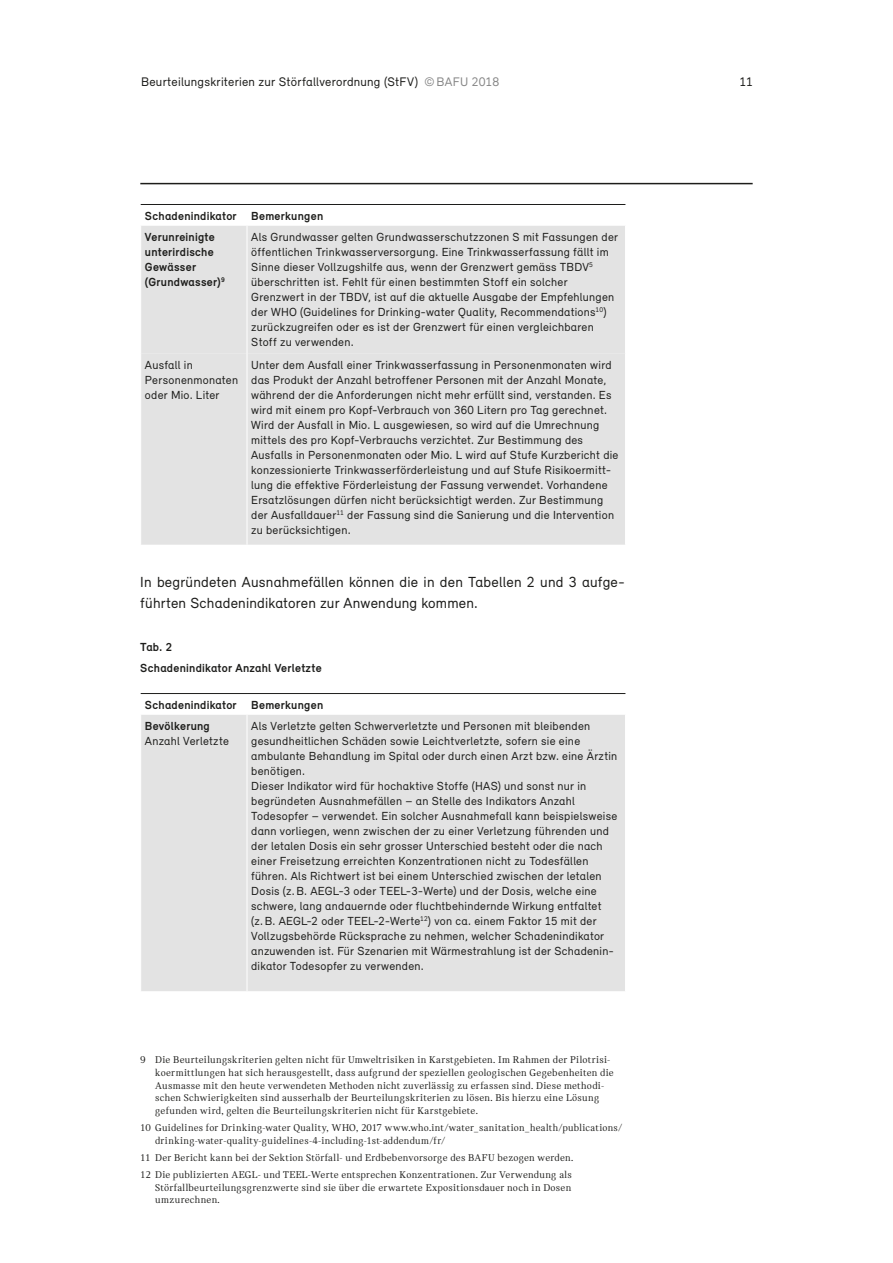
<style>
.page{position:relative;width:893px;height:1263px;background:#fff}
.page>*{position:absolute;margin:0;border:0;box-sizing:border-box;transform-origin:0 0}
.Modul_7_07_Inhalt_P_07_Grundtext{font:15px/21.3px "Relevant";letter-spacing:.015em;color:#1d1d1b}
.t1{font:12.75px "Relevant";letter-spacing:.02em;color:#1d1d1b}
.Modul_Allgemein_11_Tabelle_P_11_Grundtex{font:12px/15px "Relevant";letter-spacing:.02em;color:#1d1d1b}
.Modul_Allgemein_11_Tabelle_P_11_Grundtex-2{font:700 12px/15px "Relevant";letter-spacing:.02em;color:#1d1d1b}
.Modul_Allgemein_08_Legende_P_08_Legende_{font:700 12px "Relevant";letter-spacing:.02em;color:#1d1d1b}
.Modul_Allgemein_11_Tabelle_P_11_Tabellen{font:700 12px "Relevant";letter-spacing:.02em;color:#1d1d1b}
.Modul_Allgemein_09_Fusszeile_P_09_Fussze{font:10.5px/12.8px "Catalog";letter-spacing:.025em;color:#1d1d1b}
.s1{color:#878787}
</style>
<div class="page">
<hr style="left:140px;top:183px;width:613px;height:1px;background:#1d1d1b">
<div style="left:141px;top:226px;width:484px;height:127px;background:#e3e3e3"></div>
<div style="left:141px;top:353px;width:484px;height:192px;background:#e3e3e3"></div>
<hr style="left:247px;top:226px;width:1px;height:127px;background:#fff">
<hr style="left:247px;top:353px;width:1px;height:192px;background:#fff">
<hr style="left:141px;top:204px;width:106px;height:1px;background:#1d1d1b">
<hr style="left:247px;top:204px;width:378px;height:1px;background:#1d1d1b">
<div style="left:141px;top:715px;width:484px;height:276px;background:#e3e3e3"></div>
<hr style="left:247px;top:715px;width:1px;height:276px;background:#fff">
<hr style="left:141px;top:693px;width:106px;height:1px;background:#1d1d1b">
<hr style="left:247px;top:693px;width:378px;height:1px;background:#1d1d1b">
<p class="t1" style="left:141px;top:74px;width:360px">Beurteilungskriterien zur Störfallverordnung (StFV) <span class="s1">©BAFU 2018</span></p>
<p class="t1" style="left:739px;top:74px;width:15px">11</p>
<p class="Modul_Allgemein_11_Tabelle_P_11_Grundtex-2" style="left:145px;top:205px;width:180px;line-height:21.6px">Schadenindikator Bemerkungen<br>Verunreinigte</p>
<p class="Modul_Allgemein_11_Tabelle_P_11_Grundtex-2" style="left:145px;top:245px;width:81px">unterirdische<br>Gewässer (Grundwasser)<sup>9</sup></p>
<p class="Modul_Allgemein_11_Tabelle_P_11_Grundtex" style="left:251px;top:230px;width:368px">Als Grundwasser gelten Grundwasserschutzzonen S mit Fassungen der öffentlichen Trinkwasserversorgung. Eine Trinkwasserfassung fällt im Sinne dieser Vollzugshilfe aus, wenn der Grenzwert gemäss TBDV<sup>5 </sup>überschritten ist. Fehlt für einen bestimmten Stoff ein solcher Grenzwert in der TBDV, ist auf die aktuelle Ausgabe der Empfehlungen der WHO (Guidelines for Drinking-water Quality, Recommendations<sup>10</sup>) zurückzugreifen oder es ist der Grenzwert für einen vergleichbaren Stoff zu verwenden.</p>
<p class="Modul_Allgemein_11_Tabelle_P_11_Grundtex" style="left:145px;top:357px;width:95px">Ausfall in<br>Personenmonaten oder Mio. Liter</p>
<p class="Modul_Allgemein_11_Tabelle_P_11_Grundtex" style="left:251px;top:357px;width:369px">Unter dem Ausfall einer Trinkwasserfassung in Personenmonaten wird das Produkt der Anzahl betroffener Personen mit der Anzahl Monate, während der die Anforderungen nicht mehr erfüllt sind, verstanden. Es wird mit einem pro Kopf-Verbrauch von 360 Litern pro Tag gerechnet.<br>Wird der Ausfall in Mio. L ausgewiesen, so wird auf die Umrechnung mittels des pro Kopf-Verbrauchs verzichtet. Zur Bestimmung des Ausfalls in Personenmonaten oder Mio. L wird auf Stufe Kurzbericht die konzessionierte Trinkwasserförderleistung und auf Stufe Risikoermitt&shy;lung die effektive Förderleistung der Fassung verwendet. Vorhandene Ersatzlösungen dürfen nicht berücksichtigt werden. Zur Bestimmung der Ausfalldauer<sup>11</sup> der Fassung sind die Sanierung und die Intervention zu berücksichtigen.</p>
<p class="Modul_7_07_Inhalt_P_07_Grundtext" style="left:140px;top:571px;width:486px">In begründeten Ausnahmefällen können die in den Tabellen 2 und 3 aufge&shy;führten Schadenindikatoren zur Anwendung kommen.</p>
<p class="Modul_Allgemein_08_Legende_P_08_Legende_" style="left:140px;top:639px;width:34px">Tab. 2</p>
<p class="Modul_Allgemein_08_Legende_P_08_Legende_" style="left:140px;top:660px;width:183px">Schadenindikator Anzahl Verletzte</p>
<p class="Modul_Allgemein_11_Tabelle_P_11_Tabellen" style="left:145px;top:697px;width:93px">Schadenindikator</p>
<p class="Modul_Allgemein_11_Tabelle_P_11_Tabellen" style="left:251px;top:697px;width:73px">Bemerkungen</p>
<p class="Modul_Allgemein_11_Tabelle_P_11_Grundtex-2" style="left:145px;top:719px;width:66px">Bevölkerung</p>
<p class="Modul_Allgemein_11_Tabelle_P_11_Grundtex" style="left:145px;top:734px;width:85px">Anzahl Verletzte</p>
<p class="Modul_Allgemein_11_Tabelle_P_11_Grundtex" style="left:251px;top:719px;width:368px">Als Verletzte gelten Schwerverletzte und Personen mit bleibenden gesundheitlichen Schäden sowie Leichtverletzte, sofern sie eine ambulante Behandlung im Spital oder durch einen Arzt bzw. eine Ärztin</p>
<p class="Modul_Allgemein_11_Tabelle_P_11_Grundtex" style="left:251px;top:764px;width:55px">benötigen.</p>
<p class="Modul_Allgemein_11_Tabelle_P_11_Grundtex" style="left:251px;top:779px;width:367px">Dieser Indikator wird für hochaktive Stoffe (HAS) und sonst nur in begründeten Ausnahmefällen – an Stelle des Indikators Anzahl Todesopfer – verwendet. Ein solcher Ausnahmefall kann beispielsweise dann vorliegen, wenn zwischen der zu einer Verletzung führenden und der letalen Dosis ein sehr grosser Unterschied besteht oder die nach einer Freisetzung erreichten Konzentrationen nicht zu Todesfällen führen. Als Richtwert ist bei einem Unterschied zwischen der letalen Dosis (z.B. AEGL-3 oder TEEL-3-Werte) und der Dosis, welche eine schwere, lang andauernde oder fluchtbehindernde Wirkung entfaltet (z.B. AEGL-2 oder TEEL-2-Werte<sup>12</sup>) von ca. einem Faktor 15 mit der Vollzugsbehörde Rücksprache zu nehmen, welcher Schadenindikator anzuwenden ist. Für Szenarien mit Wärmestrahlung ist der Schadenin&shy;dikator Todesopfer zu verwenden.</p>
<p class="Modul_Allgemein_09_Fusszeile_P_09_Fussze" style="left:155px;top:1053px;width:460px;text-indent:-15px">9 Die Beurteilungskriterien gelten nicht für Umweltrisiken in Karstgebieten. Im Rahmen der Pilotrisi&shy;koermittlungen hat sich herausgestellt, dass aufgrund der speziellen geologischen Gegebenheiten die Ausmasse mit den heute verwendeten Methoden nicht zuverlässig zu erfassen sind. Diese methodi&shy;schen Schwierigkeiten sind ausserhalb der Beurteilungskriterien zu lösen. Bis hierzu eine Lösung gefunden wird, gelten die Beurteilungskriterien nicht für Karstgebiete.</p>
<p class="Modul_Allgemein_09_Fusszeile_P_09_Fussze" style="left:155px;top:1121px;width:469px;text-indent:-15px">10 Guidelines for Drinking-water Quality, WHO, 2017 www.who.int/water_sanitation_health/publications/ drinking-water-quality-guidelines-4-including-1st-addendum/fr/</p>
<p class="Modul_Allgemein_09_Fusszeile_P_09_Fussze" style="left:140px;top:1151px;width:434px">11 Der Bericht kann bei der Sektion Störfall- und Erdbebenvorsorge des BAFU bezogen werden.</p>
<p class="Modul_Allgemein_09_Fusszeile_P_09_Fussze" style="left:155px;top:1168px;width:418px;text-align:justify;text-indent:-15px">12 Die publizierten AEGL- und TEEL-Werte entsprechen Konzentrationen. Zur Verwendung als Störfallbeurteilungsgrenzwerte sind sie über die erwartete Expositionsdauer noch in Dosen umzurechnen.</p>
</div>
